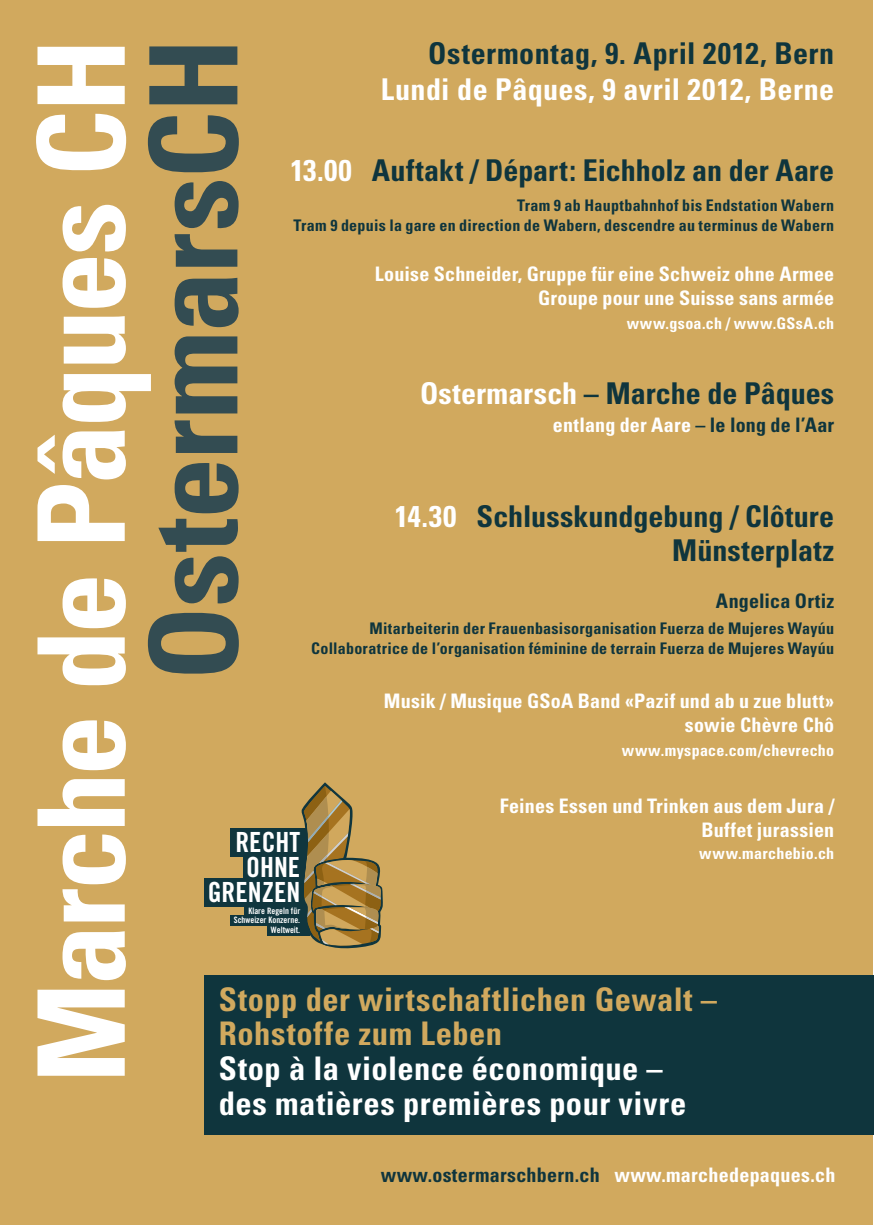
<style>
.page{position:relative;width:874px;height:1225px;background:#fff}
.page>*{position:absolute;margin:0;border:0;box-sizing:border-box;transform-origin:0 0}
.t1{font:700 condensed 121.8px "Univers";letter-spacing:-.01em;color:#334c52}
.t2{font:700 condensed 120.6px "Univers";letter-spacing:-.025em;color:#fff}
.t3{font:700 condensed 32.4px "Univers";letter-spacing:.015em;color:#fff}
.t4{font:700 condensed 32.4px/34.6px "Univers";letter-spacing:.015em;color:#d1a95e}
.t5{font:700 condensed 30px/34px "Univers";letter-spacing:.005em;color:#0f353d;text-align:right}
.t6{font:700 condensed 30px "Univers";letter-spacing:.015em;color:#fff}
.t7{font:27.8px/25px "Trade Gothic Bold Cond Twenty";color:#fff;text-align:right}
.t8{font:700 condensed 20px/24px "Univers";letter-spacing:.01em;color:#fff;text-align:right}
.t9{font:700 condensed 20px "Univers";letter-spacing:.015em;color:#0f353d}
.t10{font:700 condensed 16px/20px "Univers";letter-spacing:.015em;color:#0f353d;text-align:right}
.t11{font:700 condensed 16px "Univers";letter-spacing:.02em;color:#fff}
.t12{font:8.8px/9.8px "Trade Gothic Bold Cond Twenty";color:#fff;text-align:right}
.s1{color:#fff}
.s2{color:#0f353d}
</style>
<div class="page">
<div style="left:0;top:0;width:872px;height:1225px;background:#d1a95e"></div>
<div style="left:204px;top:975px;width:669px;height:159px;background:#0f353d"></div>
<div style="left:230px;top:828px;width:80px;height:29px;background:#10363e"></div>
<div style="left:244px;top:905px;width:66px;height:12px;background:#10363e"></div>
<div style="left:230px;top:915px;width:80px;height:11px;background:#10363e"></div>
<div style="left:267px;top:924px;width:43px;height:11px;background:#10363e"></div>
<div style="left:243px;top:853px;width:67px;height:28px;background:#10363e"></div>
<div style="left:205px;top:878px;width:105px;height:28px;background:#10363e"></div>
<svg style="left:283px;top:782px;width:100px;height:167px"></svg>
<h3 class="t5" style="left:428px;top:36px;width:407px">Ostermontag, 9. April 2012, Bern</h3>
<h3 class="t6" style="left:380px;top:70px;width:454px">Lundi de Pâques, 9 avril 2012, Berne</h3>
<h1 class="t1" style="left:119px;top:680px;width:644px;rotate:-90deg">OstermarsCH</h1>
<h2 class="t2" style="left:8px;top:1083px;width:1046px;rotate:-90deg">Marche de Pâques CH</h2>
<h3 class="t5" style="left:290px;top:153px;width:545px"><span class="s1">13.00</span> Auftakt / Départ: Eichholz an der Aare</h3>
<p class="t10" style="left:293px;top:195px;width:541px">Tram 9 ab Hauptbahnhof bis Endstation Wabern<br>Tram 9 depuis la gare en direction de Wabern, descendre au terminus de Wabern</p>
<p class="t8" style="left:374px;top:262px;width:460px">Louise Schneider, Gruppe für eine Schweiz ohne Armee<br>Groupe pour une Suisse sans armée</p>
<p class="t11" style="left:626px;top:314px;width:209px">www.gsoa.ch / www.GSsA.ch</p>
<h3 class="t5" style="left:420px;top:376px;width:415px"><span class="s1">Ostermarsch</span> – Marche de Pâques</h3>
<p class="t8" style="left:552px;top:413px;width:283px">entlang der Aare <span class="s2">– le long de l’Aar</span></p>
<h3 class="t5" style="left:394px;top:499px;width:441px"><span class="s1">14.30</span> Schlusskundgebung / Clôture<br>Münsterplatz</h3>
<p class="t9" style="left:715px;top:588px;width:120px">Angelica Ortiz</p>
<p class="t10" style="left:311px;top:618px;width:524px">Mitarbeiterin der Frauenbasisorganisation Fuerza de Mujeres Wayúu<br>Collaboratrice de l’organisation féminine de terrain Fuerza de Mujeres Wayúu</p>
<p class="t8" style="left:384px;top:689px;width:451px">Musik / Musique GSoA Band «Pazif und ab u zue blutt» sowie Chèvre Chô</p>
<p class="t11" style="left:621px;top:740px;width:214px">www.myspace.com/chevrecho</p>
<p class="t8" style="left:499px;top:793px;width:336px">Feines Essen und Trinken aus dem Jura /<br>Buffet jurassien</p>
<p class="t11" style="left:699px;top:843px;width:136px">www.marchebio.ch</p>
<h3 class="t7" style="left:207px;top:830px;width:94px">RECHT<br>OHNE<br>GRENZEN</h3>
<p class="t12" style="left:234px;top:905px;width:68px">Klare Regeln für<br>Schweizer Konzerne.<br>Weltweit.</p>
<h3 class="t4" style="left:219px;top:982px;width:499px">Stopp der wirtschaftlichen Gewalt –<br>Rohstoffe zum Leben</h3>
<h3 class="t3" style="left:219px;top:1048px;width:445px">Stop à la violence économique –</h3>
<h3 class="t3" style="left:219px;top:1083px;width:468px">des matières premières pour vivre</h3>
<p class="t9" style="left:380px;top:1163px;width:456px">www.ostermarschbern.ch <span class="s1">www.marchedepaques.ch</span></p>
</div>
